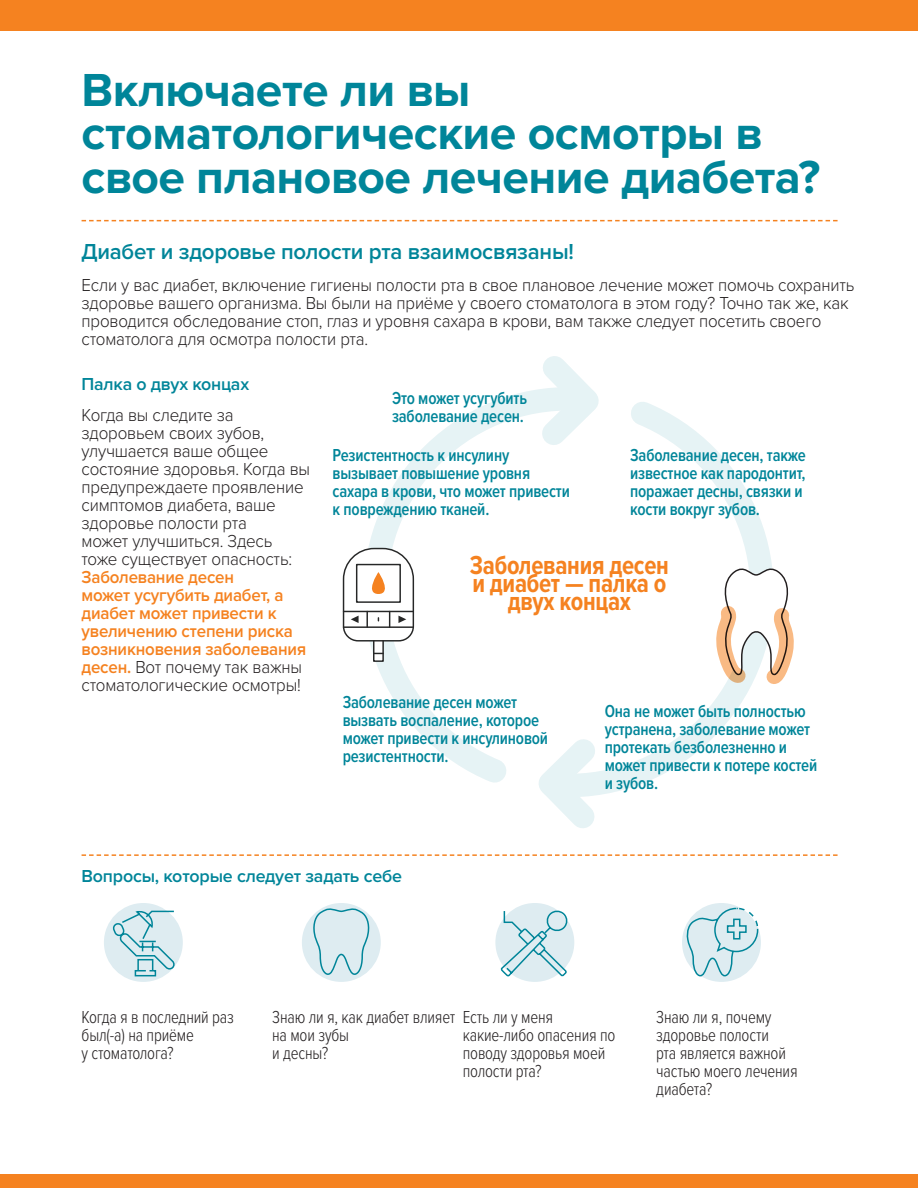
<style>
.page{position:relative;width:918px;height:1188px;background:#fff}
.page>*{position:absolute;margin:0;border:0;box-sizing:border-box;transform-origin:0 0}
.h1-headline{font:700 48px/43.5px "Proxima Nova";letter-spacing:-.01em;color:#008599}
.p1-text{font:700 27px "Proxima Nova Cond";letter-spacing:-.01em;color:#f58220;scale:.94 1}
.h2-subhead{font:600 22.5px "Proxima Nova";letter-spacing:-.01em;color:#008599}
.p1-text-2{font:300 18px/18px "Proxima Nova";letter-spacing:-.01em;color:#231f20;scale:.94 1}
.illustration_text{font:600 18px/18px "Proxima Nova Cond";letter-spacing:-.01em;color:#008599;scale:.94 1}
.p1-text-3{font:300 18px/18px "Proxima Nova Cond";letter-spacing:-.01em;color:#231f20;scale:.94 1}
.h2-subhead-2{font:600 18px "Proxima Nova";letter-spacing:-.01em;color:#008599}
.s1{font-weight:600;color:#f58220}
</style>
<div class="page">
<div style="left:0;top:0;width:918px;height:30px;background:#f58220"></div>
<svg style="left:82px;top:854px;width:756px;height:2px"></svg>
<svg style="left:82px;top:220px;width:756px;height:1px"></svg>
<div style="left:302px;top:903px;width:79px;height:79px;background:#deecf1;border-radius:50%"></div>
<svg style="left:313px;top:907px;width:57px;height:69px"></svg>
<div style="left:495px;top:903px;width:79px;height:79px;background:#deecf1;border-radius:50%"></div>
<svg style="left:499px;top:908px;width:71px;height:70px"></svg>
<div style="left:682px;top:903px;width:79px;height:79px;background:#deecf1;border-radius:50%"></div>
<svg style="left:686px;top:907px;width:73px;height:70px"></svg>
<div style="left:104px;top:903px;width:79px;height:79px;background:#deecf1;border-radius:50%"></div>
<svg style="left:111px;top:910px;width:65px;height:67px"></svg>
<div style="left:0;top:1174px;width:918px;height:14px;background:#f58220"></div>
<svg style="left:556px;top:806px;width:39px;height:22px"></svg>
<svg style="left:543px;top:356px;width:38px;height:22px"></svg>
<svg style="left:552px;top:402px;width:220px;height:404px"></svg>
<svg style="left:369px;top:378px;width:242px;height:424px"></svg>
<svg style="left:716px;top:562px;width:78px;height:122px"></svg>
<svg style="left:373px;top:641px;width:10px;height:20px"></svg>
<div style="left:373px;top:640px;width:11px;height:22px;border:1px solid #262727"></div>
<svg style="left:342px;top:547px;width:73px;height:95px"></svg>
<p class="h1-headline" style="left:82px;top:67px;width:740px">Включаете ли вы стоматологические осмотры в свое плановое лечение диабета?</p>
<p class="h2-subhead" style="left:82px;top:235px;width:494px">Диабет и здоровье полости рта взаимосвязаны!</p>
<p class="p1-text-2" style="left:82px;top:275px;width:824px">Если у вас диабет, включение гигиены полости рта в свое плановое лечение может помочь сохранить здоровье вашего организма. Вы были на приёме у своего стоматолога в этом году? Точно так же, как проводится обследование стоп, глаз и уровня сахара в крови, вам также следует посетить своего стоматолога для осмотра полости рта.</p>
<p class="h2-subhead-2" style="left:82px;top:370px;width:169px">Палка о двух концах</p>
<p class="p1-text-2" style="left:82px;top:405px;width:245px">Когда вы следите за здоровьем своих зубов, улучшается ваше общее состояние здоровья. Когда вы предупреждаете проявление симптомов диабета, ваше здоровье полости рта<br>может улучшиться. Здесь тоже существует опасность:<br><span class="s1">Заболевание десен<br>может усугубить диабет, а диабет может привести к увеличению степени риска возникновения заболевания десен.</span> Вот почему так важны стоматологические осмотры!</p>
<p class="illustration_text" style="left:392px;top:389px;width:145px">Это может усугубить заболевание десен.</p>
<p class="illustration_text" style="left:333px;top:446px;width:254px">Резистентность к инсулину вызывает повышение уровня сахара в крови, что может привести к повреждению тканей.</p>
<p class="illustration_text" style="left:630px;top:446px;width:189px">Заболевание десен, также известное как пародонтит, поражает десны, связки и кости вокруг зубов.</p>
<p class="p1-text" style="left:470px;top:545px;width:213px">Заболевания десен</p>
<p class="p1-text" style="left:472px;top:563px;width:208px">и диабет — палка о</p>
<p class="p1-text" style="left:508px;top:581px;width:133px">двух концах</p>
<p class="illustration_text" style="left:343px;top:692px;width:220px">Заболевание десен может вызвать воспаление, которое может привести к инсулиновой резистентности.</p>
<p class="illustration_text" style="left:605px;top:701px;width:228px">Она не может быть полностью устранена, заболевание может протекать безболезненно и может привести к потере костей и зубов.</p>
<p class="h2-subhead-2" style="left:82px;top:863px;width:322px">Вопросы, которые следует задать себе</p>
<p class="p1-text-3" style="left:82px;top:1007px;width:164px">Когда я в последний раз был(-а) на приёме<br>у стоматолога?</p>
<p class="p1-text-3" style="left:272px;top:1007px;width:300px">Знаю ли я, как диабет влияет Есть ли у меня на мои зубы<br>и десны?</p>
<p class="p1-text-3" style="left:463px;top:1025px;width:164px">какие-либо опасения по поводу здоровья моей полости рта?</p>
<p class="p1-text-3" style="left:656px;top:1007px;width:152px">Знаю ли я, почему здоровье полости<br>рта является важной частью моего лечения диабета?</p>
</div>
